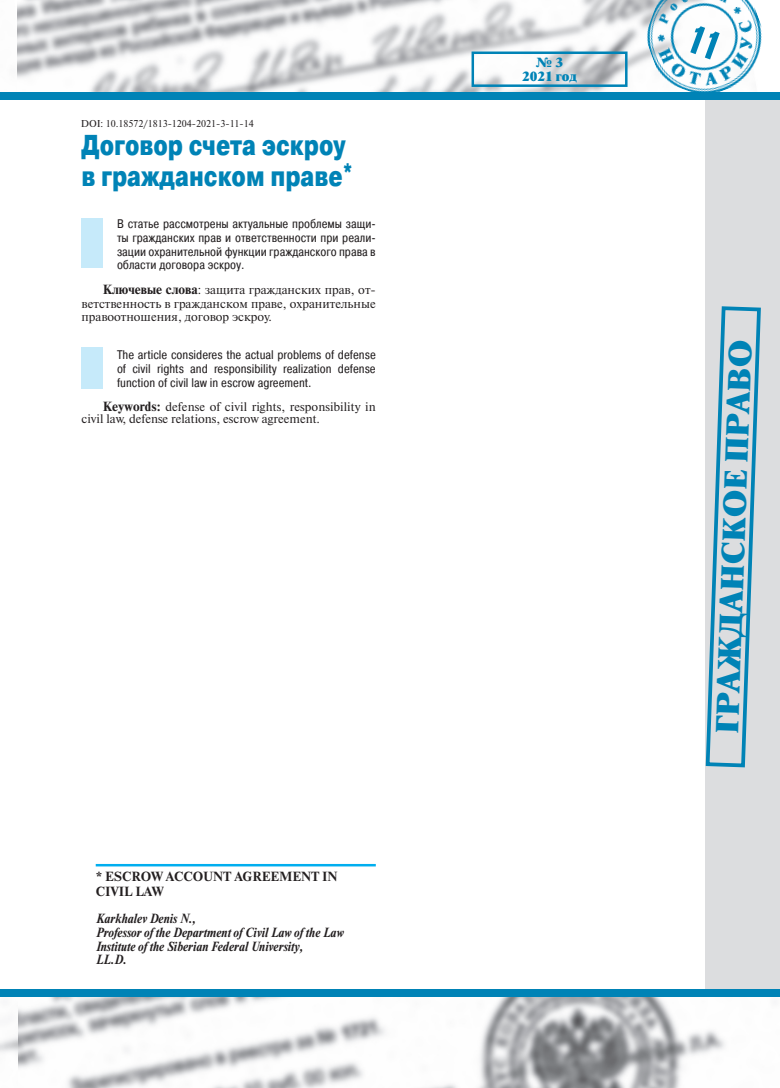
<style>
.page{position:relative;width:780px;height:1088px;background:#fff}
.page>*{position:absolute;margin:0;border:0;box-sizing:border-box;transform-origin:0 0}
.t1{font:30px "Newton XC";color:#0083b6}
.t2{font:900 28.75px/31.2px "Pragmatica Cond";color:#0083b6;scale:.85 1}
.t3{font:12.5px/13.8px "Pragmatica Cond";color:#231f20;text-align:justify}
.t4{font:12.5px/13.8px "Newton C";color:#231f20;text-align:justify}
.t5{font:italic 700 12.5px/13.8px "Newton C";color:#231f20;scale:.9 1}
.t6{font:700 12.5px/15px "Newton C";color:#231f20}
.t7{font:12.5px/13.8px "Newton XC";color:#0083b6;text-align:center}
.t8{font:10px "Newton C";color:#231f20}
.s1{font-weight:700}
.s2{font-family:"Minion Pro"}
</style>
<div class="page">
<img style="left:0;top:0;width:779px;height:93px">
<img style="left:0;top:997px;width:725px;height:91px">
<div style="left:705px;top:97px;width:75px;height:892px;background:#dcdddf"></div>
<svg style="left:470px;top:50px;width:158px;height:38px"></svg>
<div style="left:18px;top:93px;width:762px;height:7px;background:#0083b6"></div>
<img style="left:632px;top:0;width:145px;height:93px">
<div style="left:0;top:93px;width:18px;height:7px;background:#0083b6"></div>
<div style="left:18px;top:989px;width:762px;height:8px;background:#0083b6"></div>
<div style="left:0;top:989px;width:18px;height:8px;background:#0083b6"></div>
<svg style="left:705px;top:306px;width:56px;height:462px"></svg>
<hr style="left:96px;top:864px;width:280px;height:2px;background:#00aeef">
<div style="left:81px;top:219px;width:22px;height:49px;background:#c6eafa"></div>
<div style="left:81px;top:347px;width:22px;height:41px;background:#c6eafa"></div>
<svg style="left:687px;top:25px;width:32px;height:34px"></svg>
<p class="t8" style="left:81px;top:120px;width:174px">DOI: 10.18572/1813-1204-2021-3-11-14</p>
<h2 class="t2" style="left:81px;top:130px;width:321px">Договор счета эскроу в гражданском праве*</h2>
<p class="t3" style="left:117px;top:218px;width:260px">В статье рассмотрены актуальные проблемы защи&shy;ты гражданских прав и ответственности при реали&shy;зации охранительной функции гражданского права в области договора эскроу.</p>
<p class="t4" style="left:81px;top:284px;width:296px;text-indent:21px"><span class="s1">Ключевые слова</span>: защита гражданских прав, от&shy;ветственность в гражданском праве, охранительные правоотношения, договор эскроу.</p>
<p class="t3" style="left:117px;top:349px;width:260px">The article соnsideres the actual problems of defense of civil rights and responsibility realization defense function of civil law in escrow agreement.</p>
<p class="t4" style="left:81px;top:402px;width:296px;line-height:11.6px;text-indent:21px"><span class="s1">Keywords:</span> defense of civil rights, responsibility in civil law, defense relations, escrow agreement<span class="s2">.</span></p>
<p class="t6" style="left:96px;top:869px;width:243px">* ESCROW ACCOUNT AGREEMENT IN<br>CIVIL LAW</p>
<p class="t5" style="left:96px;top:913px;width:277px">Karkhalev Denis N.,<br>Professor of the Department of Civil Law of the Law<br>Institute of the Siberian Federal University,<br>LL.D.</p>
<p class="t7" style="left:522px;top:56px;width:56px">№ 3<br>2021 год</p>
<h1 class="t1" style="left:709px;top:733px;width:395px;rotate:-88deg">ГРАЖДАНСКОЕ ПРАВО</h1>
</div>
